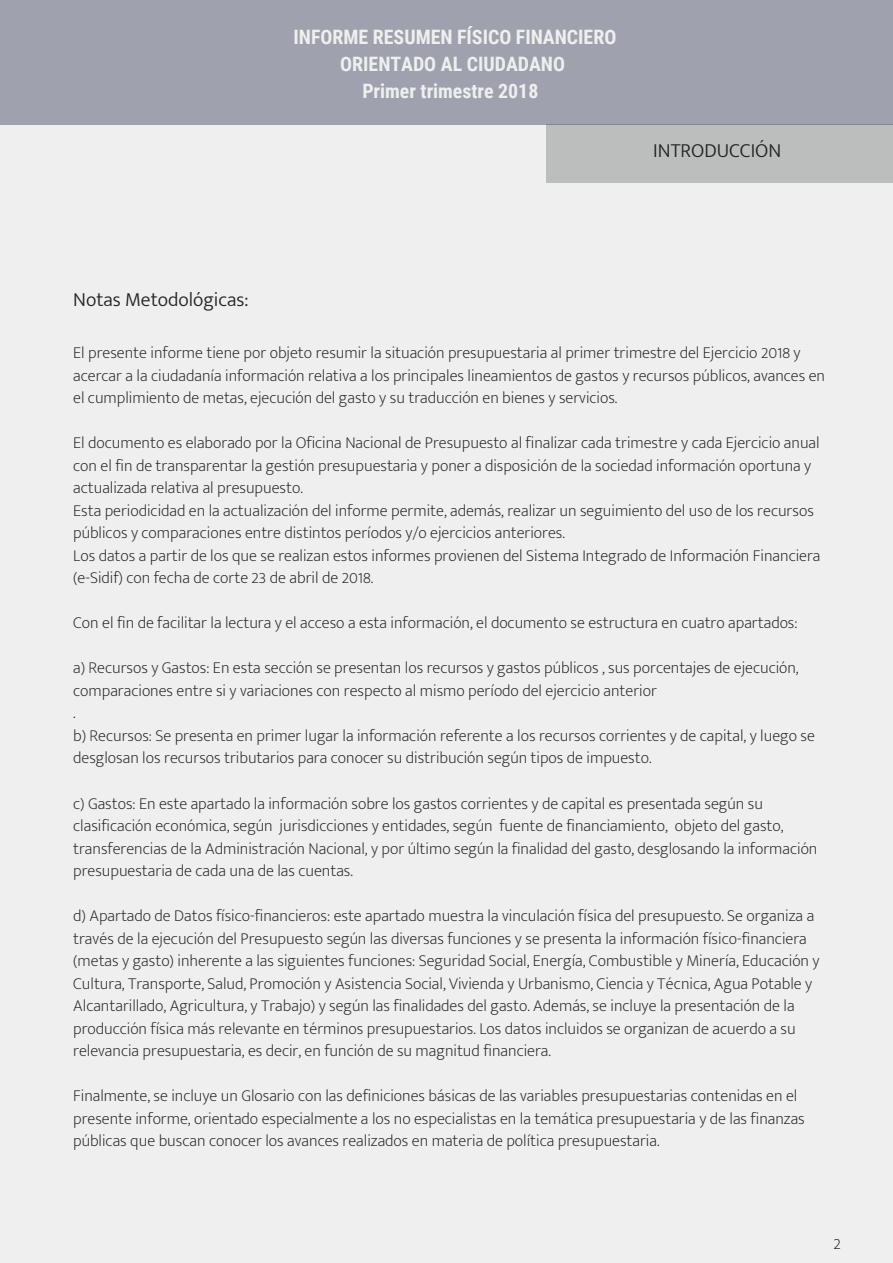
<style>
.page{position:relative;width:893px;height:1263px;background:#efefef}
.page>*{position:absolute;margin:0;border:0;box-sizing:border-box;transform-origin:0 0}
.t1{font:700 19.8px/27px "Roboto Condensed";color:#efefef;text-align:center}
.t2{font:300 19.8px "Mukta Mahee";color:#222}
.t3{font:200 16.5px/22.5px "Mukta Mahee";color:#222}
</style>
<div class="page">
<div style="left:546px;top:124px;width:347px;height:58px;background:#bcbdbd"></div>
<div style="left:0;top:0;width:893px;height:125px;background:#9fa1ae"></div>
<p class="t1" style="left:294px;top:24px;width:324px">INFORME RESUMEN FÍSICO FINANCIERO<br>ORIENTADO AL CIUDADANO<br>Primer trimestre 2018</p>
<p class="t2" style="left:653px;top:138px;width:130px">INTRODUCCIÓN</p>
<p class="t2" style="left:73px;top:288px;width:177px">Notas Metodológicas:</p>
<p class="t3" style="left:73px;top:341px;width:753px">El presente informe tiene por objeto resumir la situación presupuestaria al primer trimestre del Ejercicio 2018 y acercar a la ciudadanía información relativa a los principales lineamientos de gastos y recursos públicos, avances en el cumplimiento de metas, ejecución del gasto y su traducción en bienes y servicios.</p>
<p class="t3" style="left:73px;top:431px;width:749px">El documento es elaborado por la Oficina Nacional de Presupuesto al finalizar cada trimestre y cada Ejercicio anual con el fin de transparentar la gestión presupuestaria y poner a disposición de la sociedad información oportuna y actualizada relativa al presupuesto.<br>Esta periodicidad en la actualización del informe permite, además, realizar un seguimiento del uso de los recursos públicos y comparaciones entre distintos períodos y/o ejercicios anteriores.<br>Los datos a partir de los que se realizan estos informes provienen del Sistema Integrado de Información Financiera (e-Sidif) con fecha de corte 23 de abril de 2018.</p>
<p class="t3" style="left:73px;top:611px;width:726px">Con el fin de facilitar la lectura y el acceso a esta información, el documento se estructura en cuatro apartados:</p>
<p class="t3" style="left:73px;top:656px;width:743px">a) Recursos y Gastos: En esta sección se presentan los recursos y gastos públicos , sus porcentajes de ejecución, comparaciones entre si y variaciones con respecto al mismo período del ejercicio anterior<br>.<br>b) Recursos: Se presenta en primer lugar la información referente a los recursos corrientes y de capital, y luego se desglosan los recursos tributarios para conocer su distribución según tipos de impuesto.</p>
<p class="t3" style="left:73px;top:791px;width:746px">c) Gastos: En este apartado la información sobre los gastos corrientes y de capital es presentada según su clasificación económica, según jurisdicciones y entidades, según fuente de financiamiento, objeto del gasto, transferencias de la Administración Nacional, y por último según la finalidad del gasto, desglosando la información presupuestaria de cada una de las cuentas.</p>
<p class="t3" style="left:73px;top:904px;width:748px">d) Apartado de Datos físico-financieros: este apartado muestra la vinculación física del presupuesto. Se organiza a través de la ejecución del Presupuesto según las diversas funciones y se presenta la información físico-financiera (metas y gasto) inherente a las siguientes funciones: Seguridad Social, Energía, Combustible y Minería, Educación y Cultura, Transporte, Salud, Promoción y Asistencia Social, Vivienda y Urbanismo, Ciencia y Técnica, Agua Potable y Alcantarillado, Agricultura, y Trabajo) y según las finalidades del gasto. Además, se incluye la presentación de la producción física más relevante en términos presupuestarios. Los datos incluidos se organizan de acuerdo a su relevancia presupuestaria, es decir, en función de su magnitud financiera.</p>
<p class="t3" style="left:73px;top:1084px;width:733px">Finalmente, se incluye un Glosario con las definiciones básicas de las variables presupuestarias contenidas en el presente informe, orientado especialmente a los no especialistas en la temática presupuestaria y de las finanzas públicas que buscan conocer los avances realizados en materia de política presupuestaria.</p>
<p class="t3" style="left:833px;top:1232px;width:9px">2</p>
</div>
